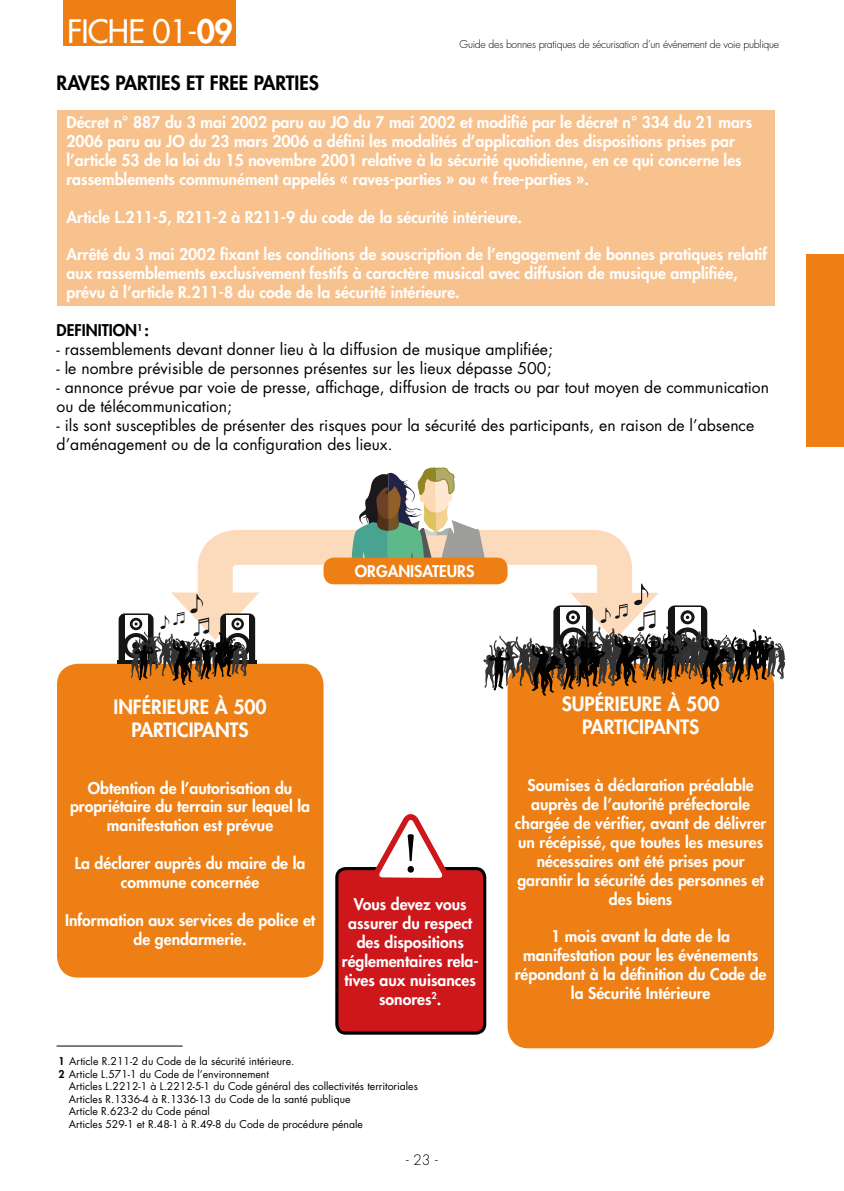
<style>
.page{position:relative;width:844px;height:1191px;background:#fff}
.page>*{position:absolute;margin:0;border:0;box-sizing:border-box;transform-origin:0 0}
.t1{font:56.7px "Minion Pro";color:#000}
.t2{font:500 31.5px "Futura Std";letter-spacing:-.025em;color:#fff}
.t3{font:800 19.25px/23.1px "Futura Std";color:#fff;text-align:center}
.t4{font:800 19.25px "Futura Std";color:#000}
.t5{font:800 15.75px/18.9px "Futura Std";color:#fff;text-align:center}
.t6{font:15.75px/18.9px "Futura Std";color:#000}
.t7{font:800 15.75px "Futura Std";color:#000}
.t8{font:300 14px "Futura Std";color:#000}
.t9{font:10.5px/12.6px "Futura Std";color:#000}
.t10{font:300 10.5px "Futura Std";letter-spacing:-.025em;color:#000}
.s1{font-weight:800}
</style>
<div class="page">
<svg style="left:197px;top:530px;width:435px;height:62px"></svg>
<div style="left:63px;top:0;width:173px;height:46px;background:#ed7f15"></div>
<div style="left:57px;top:110px;width:717px;height:83px;background:#f8c28e"></div>
<div style="left:57px;top:186px;width:717px;height:25px;background:#f8c28e"></div>
<div style="left:57px;top:205px;width:717px;height:25px;background:#f8c28e"></div>
<div style="left:57px;top:224px;width:717px;height:25px;background:#f8c28e"></div>
<div style="left:57px;top:242px;width:717px;height:64px;background:#f8c28e"></div>
<hr style="left:57px;top:1045px;width:126px;height:1px;background:#000">
<svg style="left:351px;top:467px;width:135px;height:90px"></svg>
<div style="left:323px;top:557px;width:184px;height:27px;background:#ed7f15;border-radius:10px"></div>
<div style="left:57px;top:663px;width:266px;height:314px;background:#ed7f15;border-radius:21px"></div>
<div style="left:507px;top:663px;width:266px;height:385px;background:#ed7f15;border-radius:21px"></div>
<hr style="left:117px;top:661px;width:38px;height:3px;background:#141515">
<svg style="left:119px;top:592px;width:140px;height:93px"></svg>
<svg style="left:482px;top:583px;width:304px;height:113px"></svg>
<div style="left:337px;top:868px;width:147px;height:165px;background:#cd171a;border-radius:9px"></div>
<div style="left:335px;top:867px;width:151px;height:167px;border:3px solid #000;border-radius:9px"></div>
<svg style="left:369px;top:814px;width:84px;height:64px"></svg>
<div style="left:806px;top:254px;width:37px;height:192px;background:#ed7f15"></div>
<h2 class="t2" style="left:67px;top:11px;width:167px">FICHE 01-<span class="s1">09</span></h2>
<p class="t4" style="left:57px;top:71px;width:264px">RAVES PARTIES ET FREE PARTIES</p>
<p class="t5" style="left:66px;top:113px;width:687px;text-align:left">Décret n° 887 du 3 mai 2002 paru au JO du 7 mai 2002 et modifié par le décret n° 334 du 21 mars 2006 paru au JO du 23 mars 2006 a défini les modalités d’application des dispositions prises par l’article 53 de la loi du 15 novembre 2001 relative à la sécurité quotidienne, en ce qui concerne les rassemblements communément appelés « raves-parties » ou « free-parties ».</p>
<p class="t5" style="left:66px;top:207px;width:457px">Article L.211-5, R211-2 à R211-9 du code de la sécurité intérieure.</p>
<p class="t5" style="left:66px;top:245px;width:702px;text-align:left">Arrêté du 3 mai 2002 fixant les conditions de souscription de l’engagement de bonnes pratiques relatif aux rassemblements exclusivement festifs à caractère musical avec diffusion de musique amplifiée, prévu à l’article R.211-8 du code de la sécurité intérieure.</p>
<p class="t7" style="left:57px;top:320px;width:94px">DEFINITION<sup>1</sup> :</p>
<p class="t6" style="left:57px;top:340px;width:497px">- rassemblements devant donner lieu à la diffusion de musique amplifiée;</p>
<p class="t6" style="left:57px;top:359px;width:496px">- le nombre prévisible de personnes présentes sur les lieux dépasse 500;</p>
<p class="t6" style="left:57px;top:378px;width:713px">- annonce prévue par voie de presse, affichage, diffusion de tracts ou par tout moyen de communication ou de télécommunication;</p>
<p class="t6" style="left:57px;top:415px;width:699px">- ils sont susceptibles de présenter des risques pour la sécurité des participants, en raison de l’absence d’aménagement ou de la configuration des lieux.</p>
<p class="t10" style="left:459px;top:38px;width:321px">Guide des bonnes pratiques de sécurisation d’un événement de voie publique</p>
<p class="t5" style="left:355px;top:562px;width:121px">ORGANISATEURS</p>
<p class="t3" style="left:113px;top:695px;width:155px">INFÉRIEURE À 500<br>PARTICIPANTS</p>
<p class="t5" style="left:70px;top:778px;width:241px">Obtention de l’autorisation du propriétaire du terrain sur lequel la manifestation est prévue</p>
<p class="t5" style="left:75px;top:854px;width:232px">La déclarer auprès du maire de la commune concernée</p>
<p class="t5" style="left:65px;top:910px;width:252px">Information aux services de police et de gendarmerie.</p>
<h1 class="t1" style="left:403px;top:816px;width:17px">!</h1>
<p class="t5" style="left:342px;top:894px;width:138px">Vous devez vous assurer du respect des dispositions réglementaires rela&shy;tives aux nuisances sonores<sup>2</sup>.</p>
<p class="t9" style="left:58px;top:1055px;width:237px"><span class="s1">1</span> Article R.211-2 du Code de la sécurité intérieure.<br><span class="s1">2</span> Article L.571-1 du Code de l’environnement</p>
<p class="t9" style="left:69px;top:1080px;width:350px">Articles L.2212-1 à L.2212-5-1 du Code général des collectivités territoriales Articles R.1336-4 à R.1336-13 du Code de la santé publique<br>Article R.623-2 du Code pénal<br>Articles 529-1 et R.48-1 à R.49-8 du Code de procédure pénale</p>
<p class="t8" style="left:406px;top:1151px;width:33px">- 23 -</p>
<p class="t3" style="left:561px;top:692px;width:159px">SUPÉRIEURE À 500<br>PARTICIPANTS</p>
<p class="t5" style="left:514px;top:776px;width:253px">Soumises à déclaration préalable auprès de l’autorité préfectorale chargée de vérifier, avant de délivrer un récépissé, que toutes les mesures nécessaires ont été prises pour garantir la sécurité des personnes et des biens</p>
<p class="t5" style="left:514px;top:927px;width:253px">1 mois avant la date de la manifestation pour les événements répondant à la définition du Code de la Sécurité Intérieure</p>
</div>
